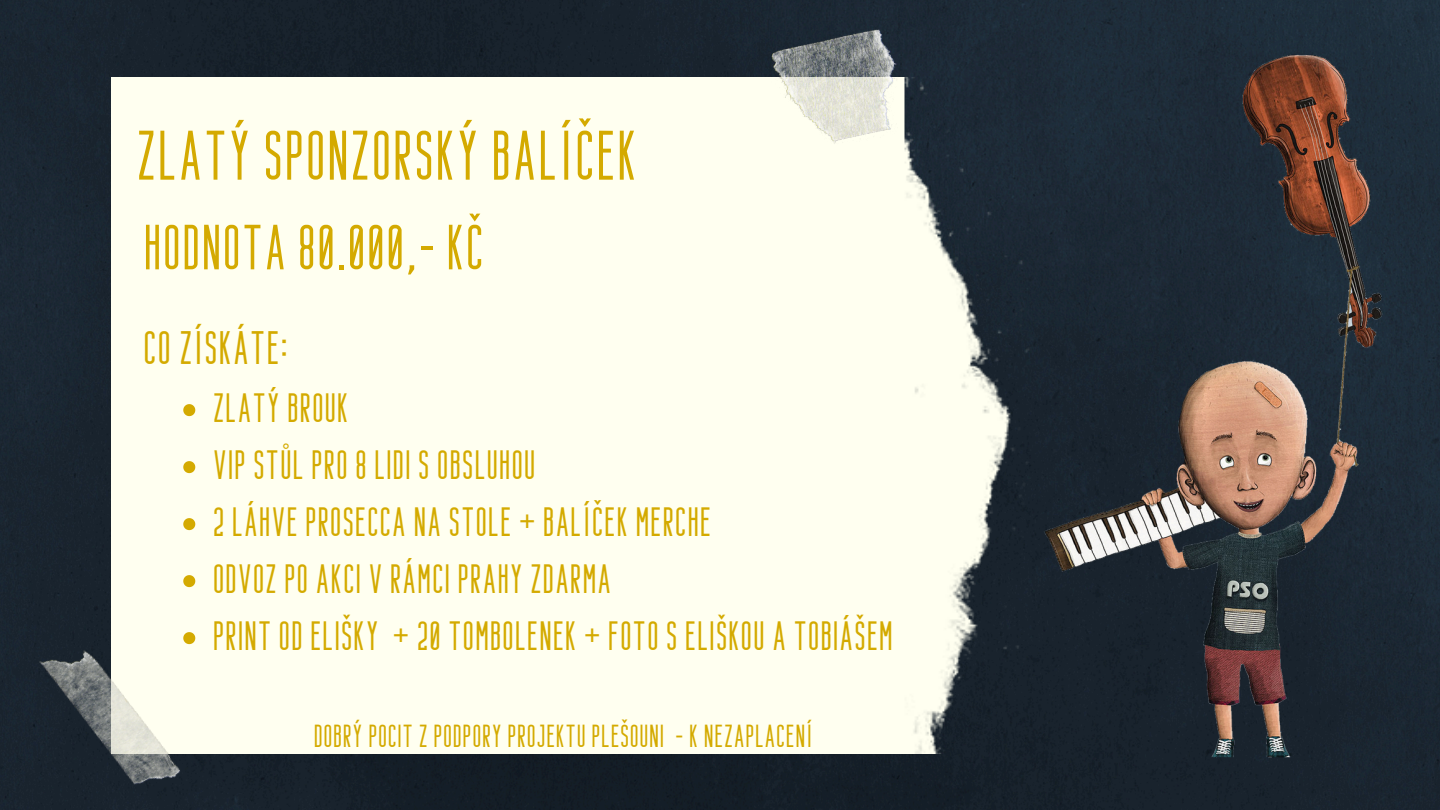
<style>
.page{position:relative;width:1440px;height:810px;background:#fff}
.page>*{position:absolute;margin:0;border:0;box-sizing:border-box;transform-origin:0 0}
.t1{font:70px "Bondie";color:#d4aa00}
.t2{font:63.7px "Bondie";color:#d4aa00}
.t3{font:47px "Bondie";color:#d4aa00}
.t4{font:41px "Bondie";color:#d4aa00}
.t5{font:31.9px "Bondie";color:#d4aa00}
</style>
<div class="page">
<img style="left:0;top:0;width:1440px;height:810px">
<div style="left:112px;top:77px;width:900px;height:677px;background:#fffff0"></div>
<img style="left:34px;top:624px;width:152px;height:186px">
<img style="left:758px;top:21px;width:142px;height:124px">
<img style="left:1012px;top:40px;width:414px;height:751px">
<svg style="left:183px;top:404px;width:12px;height:12px"></svg>
<svg style="left:183px;top:461px;width:12px;height:12px"></svg>
<svg style="left:183px;top:518px;width:12px;height:12px"></svg>
<svg style="left:183px;top:575px;width:12px;height:12px"></svg>
<svg style="left:183px;top:632px;width:12px;height:12px"></svg>
<p class="t1" style="left:136px;top:117px;width:503px">ZLATÝ SPONZORSKÝ BALÍČEK</p>
<p class="t2" style="left:143px;top:212px;width:343px">HODNOTA 80.000,- KČ</p>
<p class="t3" style="left:143px;top:321px;width:147px">CO ZÍSKÁTE:</p>
<p class="t4" style="left:212px;top:385px;width:138px">ZLATÝ BROUK</p>
<p class="t4" style="left:212px;top:442px;width:325px">VIP STŮL PRO 8 LIDI S OBSLUHOU</p>
<h1 class="t4" style="left:212px;top:499px;width:501px">2 LÁHVE PROSECCA NA STOLE + BALÍČEK MERCHE</h1>
<h2 class="t4" style="left:212px;top:556px;width:401px">ODVOZ PO AKCI V RÁMCI PRAHY ZDARMA</h2>
<h3 class="t4" style="left:212px;top:613px;width:682px">PRINT OD ELIŠKY + 20 TOMBOLENEK + FOTO S ELIŠKOU A TOBIÁŠEM</h3>
<p class="t5" style="left:313px;top:718px;width:501px">DOBRÝ POCIT Z PODPORY PROJEKTU PLEŠOUNI - K NEZAPLACENÍ</p>
</div>
